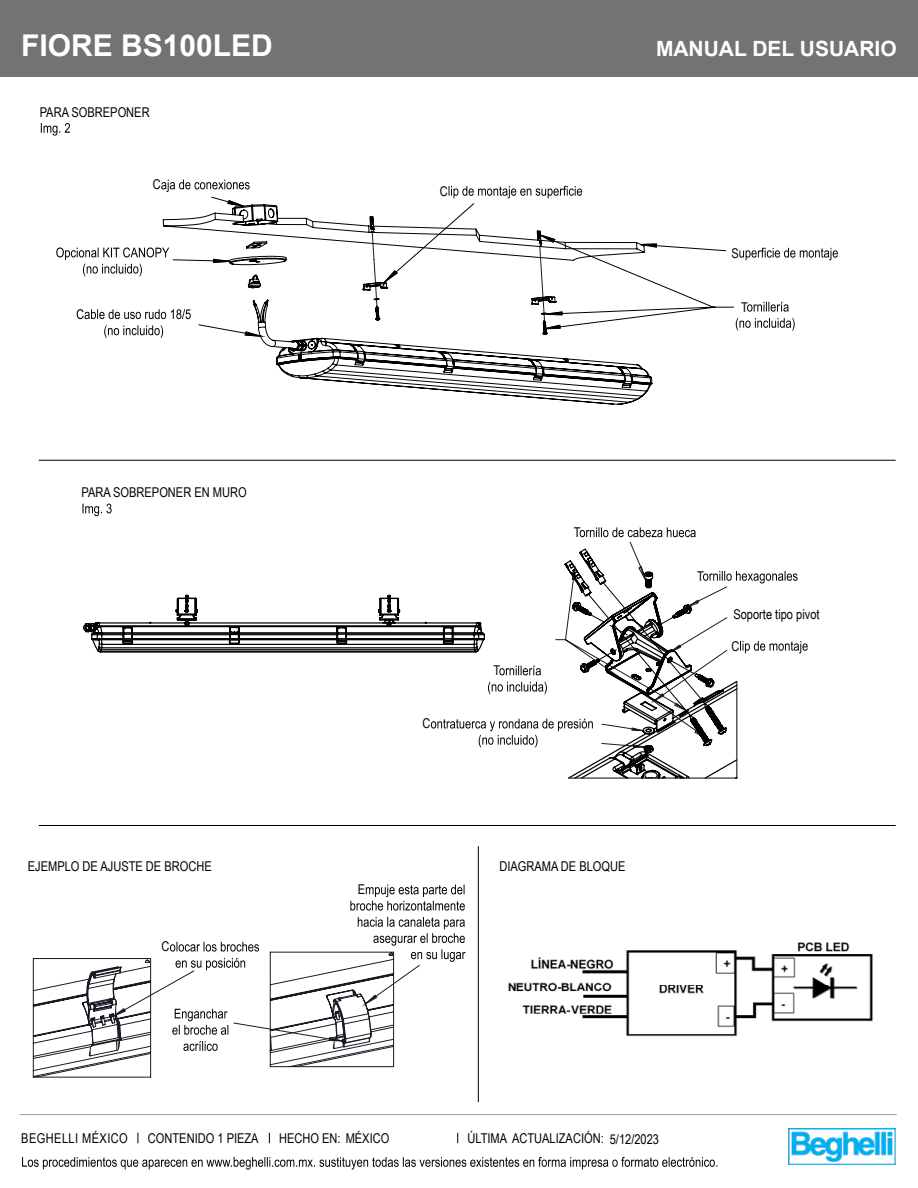
<style>
.page{position:relative;width:918px;height:1188px;background:#fff}
.page>*{position:absolute;margin:0;border:0;box-sizing:border-box;transform-origin:0 0}
.t1{font:700 30px "Arial";color:#fff}
.t2{font:700 21px "Arial";color:#fff}
.t3{font:13.5px "Arial Narrow";color:#000}
.t4{font:13.5px "Arial Narrow";letter-spacing:.03em;color:#000}
</style>
<div class="page">
<div style="left:0;top:0;width:918px;height:77px;background:#737373"></div>
<hr style="left:20px;top:1114px;width:877px;height:1px;background:#9d9d9c">
<img style="left:789px;top:1129px;width:106px;height:36px">
<svg style="left:22px;top:1157px;width:695px;height:13px"></svg>
<svg style="left:211px;top:196px;width:523px;height:119px"></svg>
<svg style="left:212px;top:199px;width:446px;height:117px"></svg>
<svg style="left:162px;top:204px;width:492px;height:201px"></svg>
<svg style="left:41px;top:123px;width:29px;height:13px"></svg>
<svg style="left:82px;top:504px;width:30px;height:12px"></svg>
<hr style="left:478px;top:846px;width:1px;height:256px;background:#000">
<hr style="left:39px;top:825px;width:857px;height:1px;background:#000">
<hr style="left:39px;top:460px;width:857px;height:1px;background:#000">
<img style="left:508px;top:942px;width:365px;height:95px">
<svg style="left:739px;top:248px;width:99px;height:12px"></svg>
<svg style="left:350px;top:885px;width:115px;height:26px"></svg>
<svg style="left:32px;top:917px;width:434px;height:161px"></svg>
<svg style="left:83px;top:527px;width:725px;height:252px"></svg>
<svg style="left:449px;top:186px;width:133px;height:12px"></svg>
<svg style="left:161px;top:180px;width:89px;height:12px"></svg>
<svg style="left:56px;top:247px;width:113px;height:29px"></svg>
<svg style="left:77px;top:309px;width:114px;height:10px"></svg>
<svg style="left:104px;top:325px;width:59px;height:13px"></svg>
<svg style="left:747px;top:302px;width:42px;height:10px"></svg>
<svg style="left:736px;top:318px;width:59px;height:13px"></svg>
<h1 class="t1" style="left:21px;top:26px;width:253px">FIORE BS100LED</h1>
<p class="t3" style="left:40px;top:102px;width:111px">PARA SOBREPONER</p>
<p class="t3" style="left:153px;top:175px;width:9px">C</p>
<p class="t3" style="left:440px;top:181px;width:9px">C</p>
<h2 class="t2" style="left:656px;top:34px;width:242px">MANUAL DEL USUARIO</h2>
<p class="t3" style="left:731px;top:243px;width:9px">S</p>
<p class="t3" style="left:741px;top:297px;width:8px">T</p>
<p class="t3" style="left:81px;top:482px;width:167px">PARA SOBREPONER EN MURO</p>
<p class="t3" style="left:423px;top:714px;width:9px">C</p>
<p class="t3" style="left:493px;top:661px;width:8px">T</p>
<p class="t3" style="left:574px;top:522px;width:8px">T</p>
<p class="t3" style="left:28px;top:856px;width:185px">EJEMPLO DE AJUSTE DE BROCHE</p>
<p class="t3" style="left:499px;top:856px;width:128px">DIAGRAMA DE BLOQUE</p>
<p class="t3" style="left:162px;top:937px;width:9px">C</p>
<p class="t3" style="left:358px;top:880px;width:9px">E</p>
<p class="t3" style="left:697px;top:566px;width:8px">T</p>
<p class="t3" style="left:733px;top:604px;width:88px">Soporte tipo pivot</p>
<p class="t3" style="left:731px;top:636px;width:9px">C</p>
<p class="t4" style="left:21px;top:1128px;width:108px">BEGHELLI MÉXICO</p>
<p class="t3" style="left:148px;top:1128px;width:112px">CONTENIDO 1 PIEZA</p>
<p class="t3" style="left:279px;top:1128px;width:112px">HECHO EN: MÉXICO</p>
<p class="t3" style="left:467px;top:1128px;width:193px">ÚLTIMA ACTUALIZACIÓN: 5/12/2023</p>
</div>
